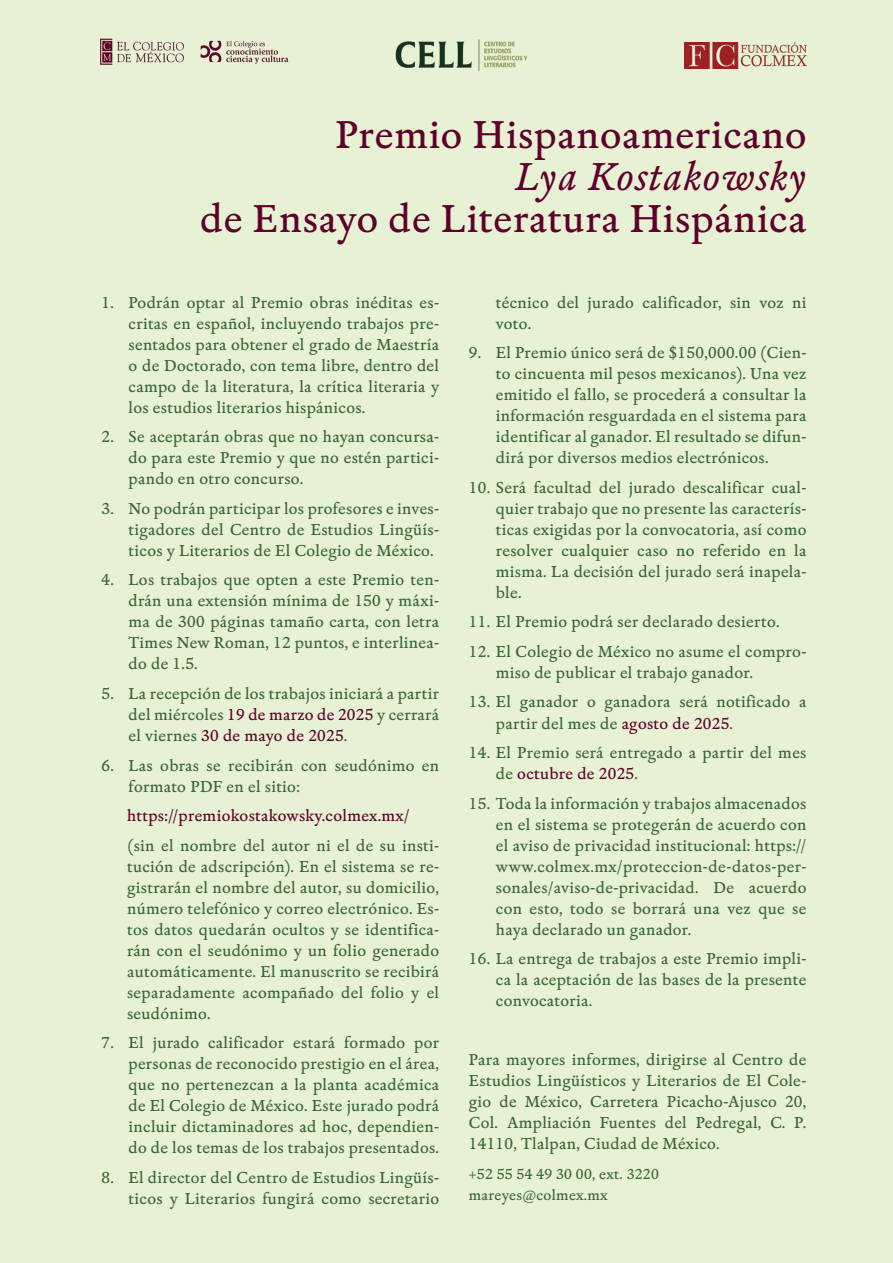
<style>
.page{position:relative;width:893px;height:1263px;background:#e7f1d4}
.page>*{position:absolute;margin:0;border:0;box-sizing:border-box;transform-origin:0 0}
.Cita{font:40.5px "Merlo Tx";letter-spacing:.02em;color:#5e002b}
.Cita-2{font:italic 40.5px "Merlo Tx";letter-spacing:.02em;color:#5e002b}
.Texto_independiente{font:16.5px/21px "Merlo Tx";letter-spacing:.02em;color:#39653a;text-align:justify}
.Texto_independiente-2{font:16.5px "Merlo Tx";letter-spacing:.02em;color:#5e002b}
.Texto_independiente-3{font:15px/21px "Merlo Tx";letter-spacing:.02em;color:#39653a}
.s1{color:#5e002b}
</style>
<div class="page">
<img style="left:91px;top:32px;width:206px;height:33px">
<img style="left:391px;top:37px;width:141px;height:35px">
<img style="left:684px;top:43px;width:122px;height:25px">
<p class="Cita" style="left:335px;top:106px;width:473px">Premio Hispanoamericano</p>
<p class="Cita-2" style="left:515px;top:147px;width:293px">Lya Kostakowsky</p>
<p class="Cita" style="left:200px;top:190px;width:608px">de Ensayo de Literatura Hispánica</p>
<p class="Texto_independiente" style="left:129px;top:291px;width:312px;text-indent:-27px">1. Podrán optar al Premio obras inéditas es&shy;critas en español, incluyendo trabajos pre&shy;sentados para obtener el grado de Maestría o de Doctorado, con tema libre, dentro del campo de la literatura, la crítica literaria y los estudios literarios hispánicos.</p>
<p class="Texto_independiente" style="left:129px;top:426px;width:312px;text-indent:-27px">2. Se aceptarán obras que no hayan concursa&shy;do para este Premio y que no estén partici&shy;pando en otro concurso.</p>
<p class="Texto_independiente" style="left:129px;top:497px;width:312px;text-indent:-27px">3. No podrán participar los profesores e inves&shy;tigadores del Centro de Estudios Lingüís&shy;ticos y Literarios de El Colegio de México.</p>
<p class="Texto_independiente" style="left:129px;top:569px;width:312px;text-indent:-27px">4. Los trabajos que opten a este Premio ten&shy;drán una extensión mínima de 150 y máxi&shy;ma de 300 páginas tamaño carta, con letra Times New Roman, 12 puntos, e interlinea&shy;do de 1.5.</p>
<p class="Texto_independiente" style="left:129px;top:682px;width:312px;text-indent:-27px">5. La recepción de los trabajos iniciará a partir del miércoles <span class="s1">19 de marzo de 2025</span> y cerrará el viernes <span class="s1">30 de mayo de 2025</span>.</p>
<p class="Texto_independiente" style="left:129px;top:754px;width:312px;text-indent:-27px">6. Las obras se recibirán con seudónimo en formato PDF en el sitio:</p>
<p class="Texto_independiente-2" style="left:127px;top:804px;width:284px">https://premiokostakowsky.colmex.mx/</p>
<p class="Texto_independiente" style="left:127px;top:834px;width:314px">(sin el nombre del autor ni el de su insti&shy;tución de adscripción). En el sistema se re&shy;gistrarán el nombre del autor, su domicilio, número telefónico y correo electrónico. Es&shy;tos datos quedarán ocultos y se identifica&shy;rán con el seudónimo y un folio generado automáticamente. El manuscrito se recibirá separadamente acompañado del folio y el seudónimo.</p>
<p class="Texto_independiente" style="left:129px;top:1031px;width:312px;text-indent:-27px">7. El jurado calificador estará formado por personas de reconocido prestigio en el área, que no pertenezcan a la planta académica de El Colegio de México. Este jurado podrá incluir dictaminadores ad hoc, dependien&shy;do de los temas de los trabajos presentados.</p>
<p class="Texto_independiente" style="left:102px;top:1166px;width:339px;text-align:right">8. El director del Centro de Estudios Lingüís&shy;ticos y Literarios fungirá como secretario</p>
<p class="Texto_independiente" style="left:496px;top:291px;width:312px">técnico del jurado calificador, sin voz ni voto.</p>
<p class="Texto_independiente" style="left:496px;top:342px;width:312px;text-indent:-27px">9. El Premio único será de $150,000.00 (Cien&shy;to cincuenta mil pesos mexicanos). Una vez emitido el fallo, se procederá a consultar la información resguardada en el sistema para identificar al ganador. El resultado se difun&shy;dirá por diversos medios electrónicos.</p>
<p class="Texto_independiente" style="left:496px;top:476px;width:312px;text-indent:-27px">10. Será facultad del jurado descalificar cual&shy;quier trabajo que no presente las caracterís&shy;ticas exigidas por la convocatoria, así como resolver cualquier caso no referido en la misma. La decisión del jurado será inapela&shy;ble.</p>
<p class="Texto_independiente" style="left:469px;top:611px;width:312px">11. El Premio podrá ser declarado desierto.</p>
<p class="Texto_independiente" style="left:496px;top:640px;width:312px;text-indent:-27px">12. El Colegio de México no asume el compro&shy;miso de publicar el trabajo ganador.</p>
<p class="Texto_independiente" style="left:496px;top:691px;width:312px;text-indent:-27px">13. El ganador o ganadora será notificado a partir del mes de <span class="s1">agosto de 2025</span>.</p>
<p class="Texto_independiente" style="left:496px;top:741px;width:312px;text-indent:-27px">14. El Premio será entregado a partir del mes de <span class="s1">octubre de 2025</span>.</p>
<p class="Texto_independiente" style="left:496px;top:792px;width:312px;text-indent:-27px">15. Toda la información y trabajos almacenados en el sistema se protegerán de acuerdo con el aviso de privacidad institucional: https:// www.colmex.mx/proteccion-de-datos-per&shy;sonales/aviso-de-privacidad. De acuerdo con esto, todo se borrará una vez que se haya declarado un ganador.</p>
<p class="Texto_independiente" style="left:496px;top:947px;width:312px;text-indent:-27px">16. La entrega de trabajos a este Premio impli&shy;ca la aceptación de las bases de la presente convocatoria.</p>
<p class="Texto_independiente" style="left:469px;top:1048px;width:339px">Para mayores informes, dirigirse al Centro de Estudios Lingüísticos y Literarios de El Cole&shy;gio de México, Carretera Picacho-Ajusco 20, Col. Ampliación Fuentes del Pedregal, C. P.<br>14110, Tlalpan, Ciudad de México.</p>
<p class="Texto_independiente-3" style="left:469px;top:1162px;width:191px">+52 55 54 49 30 00, ext. 3220 mareyes@colmex.mx</p>
</div>
